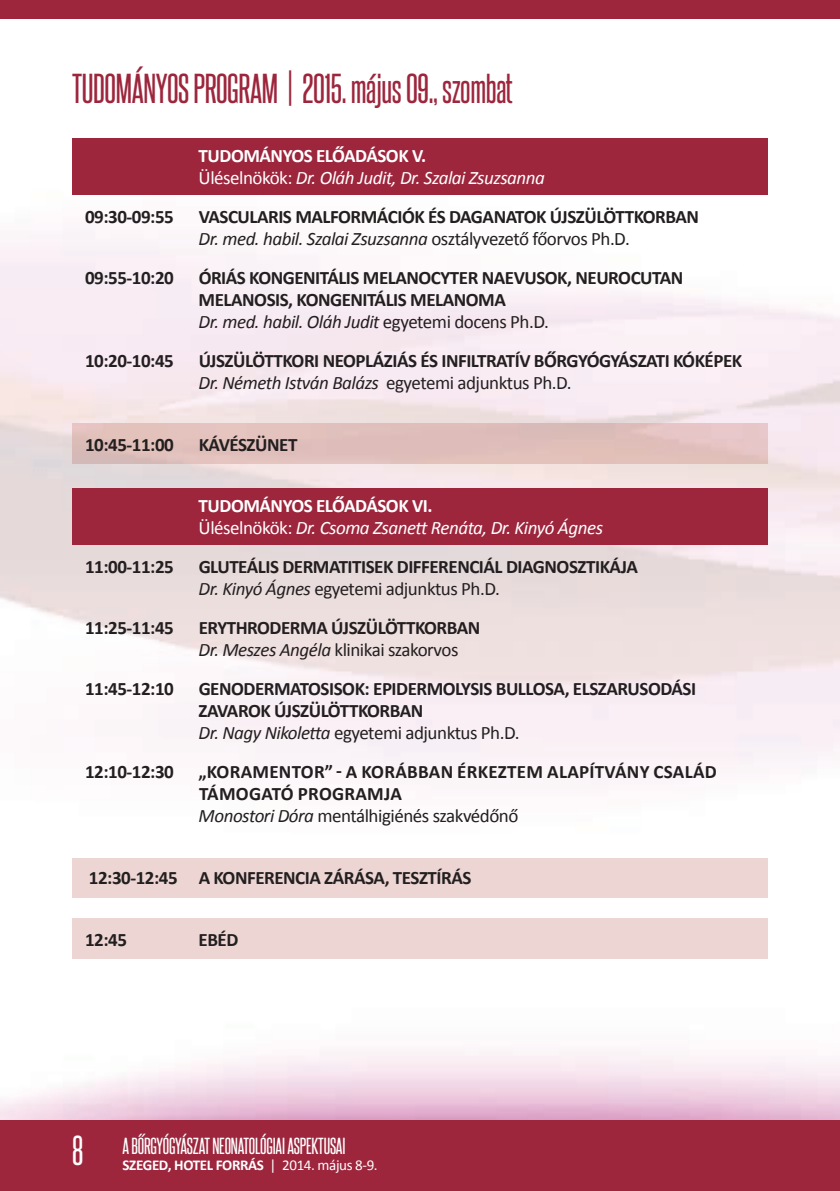
<style>
.page{position:relative;width:840px;height:1191px;background:#fff}
.page>*{position:absolute;margin:0;border:0;box-sizing:border-box;transform-origin:0 0}
.t1{font:36px "Steelfish Rg";letter-spacing:-.01em;color:#9d263d}
.t2{font:20px "Steelfish Rg";letter-spacing:-.01em;color:#fff}
.t3{font:700 19px/22px "Calibri";letter-spacing:-.025em;color:#231f20}
.t4{font:italic 19px/22px "Calibri";letter-spacing:-.025em;color:#fff}
.t5{font:700 19px/22px "Calibri";letter-spacing:.015em;color:#231f20}
.t6{font:700 15px "Calibri";letter-spacing:-.025em;color:#fff}
.s1{font-weight:700;font-style:normal}
.s2{font-style:normal}
.s3{font-weight:400;font-style:italic}
.s4{font-weight:400}
.s5{font-size:36px}
</style>
<div class="page">
<img style="left:0;top:18px;width:839px;height:1102px">
<div style="left:0;top:1120px;width:839px;height:71px;background:#9d263d"></div>
<div style="left:0;top:0;width:839px;height:18px;background:#9d263d"></div>
<hr style="left:839px;top:1120px;width:1px;height:71px;background:#9d263d">
<div style="left:72px;top:138px;width:695px;height:56px;background:#9d263d"></div>
<img style="left:72px;top:424px;width:695px;height:39px">
<div style="left:72px;top:488px;width:695px;height:57px;background:#9d263d"></div>
<div style="left:72px;top:918px;width:695px;height:40px;background:#ecd5d2"></div>
<div style="left:72px;top:858px;width:695px;height:39px;background:#ecd5d2"></div>
<h1 class="t1" style="left:72px;top:66px;width:442px">TUDOMÁNYOS PROGRAM | 2015. május 09., szombat</h1>
<p class="t4" style="left:198px;top:144px;width:347px"><span class="s1">TUDOMÁNYOS ELŐADÁSOK V.<br></span><span class="s2">Üléselnökök:</span> Dr. Oláh Judit, Dr. Szalai Zsuzsanna</p>
<p class="t3" style="left:85px;top:205px;width:90px">09:30-09:55</p>
<p class="t3" style="left:198px;top:205px;width:501px">VASCULARIS MALFORMÁCIÓK ÉS DAGANATOK ÚJSZÜLÖTTKORBAN<br><span class="s3">Dr. med. habil. Szalai Zsuzsanna</span> <span class="s4">osztályvezető főorvos Ph.D.</span></p>
<p class="t3" style="left:85px;top:266px;width:90px">09:55-10:20</p>
<p class="t3" style="left:198px;top:266px;width:486px">ÓRIÁS KONGENITÁLIS MELANOCYTER NAEVUSOK, NEUROCUTAN<br>MELANOSIS, KONGENITÁLIS MELANOMA<br><span class="s3">Dr. med. habil. Oláh Judit</span> <span class="s4">egyetemi docens Ph.D.</span></p>
<p class="t3" style="left:85px;top:349px;width:90px">10:20-10:45</p>
<p class="t3" style="left:198px;top:349px;width:545px">ÚJSZÜLÖTTKORI NEOPLÁZIÁS ÉS INFILTRATÍV BŐRGYÓGYÁSZATI KÓKÉPEK<br><span class="s3">Dr. Németh István Balázs</span> <span class="s4">egyetemi adjunktus Ph.D.</span></p>
<p class="t3" style="left:85px;top:433px;width:90px">10:45-11:00</p>
<p class="t3" style="left:198px;top:433px;width:100px">KÁVÉSZÜNET</p>
<p class="t4" style="left:198px;top:494px;width:405px"><span class="s1">TUDOMÁNYOS ELŐADÁSOK VI.<br></span><span class="s2">Üléselnökök:</span> Dr. Csoma Zsanett Renáta, Dr. Kinyó Ágnes</p>
<p class="t3" style="left:85px;top:556px;width:90px">11:00-11:25</p>
<p class="t3" style="left:198px;top:556px;width:440px">GLUTEÁLIS DERMATITISEK DIFFERENCIÁL DIAGNOSZTIKÁJA<br><span class="s3">Dr. Kinyó Ágnes</span> <span class="s4">egyetemi adjunktus Ph.D.</span></p>
<p class="t3" style="left:85px;top:617px;width:90px">11:25-11:45</p>
<p class="t3" style="left:198px;top:617px;width:283px">ERYTHRODERMA ÚJSZÜLÖTTKORBAN<br><span class="s3">Dr. Meszes Angéla</span> <span class="s4">klinikai szakorvos</span></p>
<p class="t3" style="left:85px;top:678px;width:90px">11:45-12:10</p>
<p class="t3" style="left:198px;top:678px;width:499px">GENODERMATOSISOK: EPIDERMOLYSIS BULLOSA, ELSZARUSODÁSI<br>ZAVAROK ÚJSZÜLÖTTKORBAN<br><span class="s3">Dr. Nagy Nikoletta</span> <span class="s4">egyetemi adjunktus Ph.D.</span></p>
<p class="t3" style="left:85px;top:761px;width:90px">12:10-12:30</p>
<p class="t5" style="left:198px;top:761px;width:519px">„KORAMENTOR” - A KORÁBBAN ÉRKEZTEM ALAPÍTVÁNY CSALÁD<br>TÁMOGATÓ PROGRAMJA<br><span class="s3">Monostori Dóra</span> <span class="s4">mentálhigiénés szakvédőnő</span></p>
<p class="t3" style="left:89px;top:866px;width:384px">12:30-12:45 A KONFERENCIA ZÁRÁSA, TESZTÍRÁS</p>
<p class="t3" style="left:85px;top:928px;width:43px">12:45</p>
<p class="t3" style="left:198px;top:928px;width:41px">EBÉD</p>
<p class="t2" style="left:72px;top:1133px;width:275px"><span class="s5">8</span> A BŐRGYÓGYÁSZAT NEONATOLÓGIAI ASPEKTUSAI</p>
<p class="t6" style="left:122px;top:1155px;width:256px">SZEGED, HOTEL FORRÁS <span class="s4">| 2014. május 8-9.</span></p>
</div>
